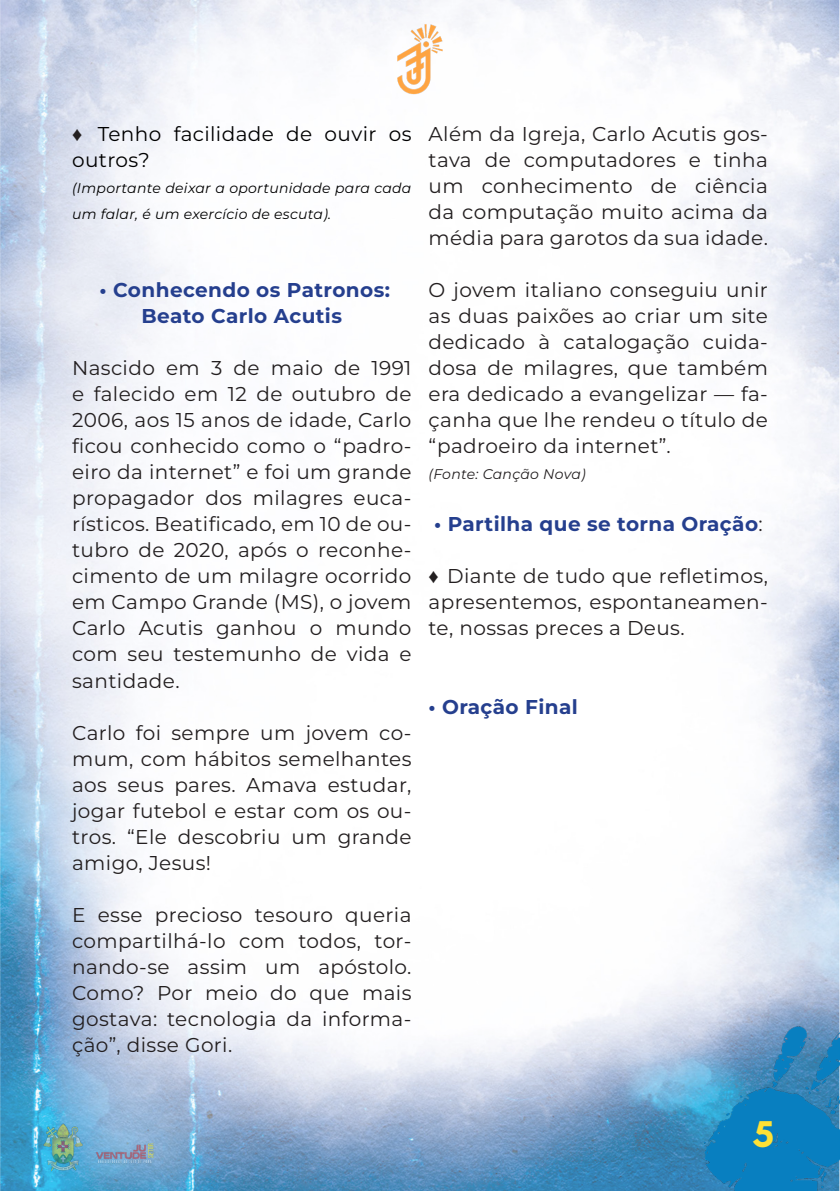
<style>
.page{position:relative;width:840px;height:1191px;background:#fff}
.page>*{position:absolute;margin:0;border:0;box-sizing:border-box;transform-origin:0 0}
.t1{font:700 38px "Glacial Indifference";color:#ffe135}
.t2{font:20px/26px "Montserrat";letter-spacing:.02em;color:#231f20;text-align:justify}
.t3{font:700 20px/26px "Montserrat";letter-spacing:.02em;color:#253f8e;text-align:center}
.t4{font:20px/26px "Montserrat";letter-spacing:.02em;color:#000}
.t5{font:italic 14px/26px "Montserrat";letter-spacing:.02em;color:#000}
.t6{font:italic 14px "Montserrat";letter-spacing:.015em;color:#231f20}
.s1{font-family:"Arial";font-weight:900;color:#231f20}
.s2{font-weight:400;color:#231f20}
.s3{font-family:"Arial";font-weight:900}
</style>
<div class="page">
<img style="left:0;top:0;width:839px;height:1191px">
<img style="left:704px;top:1023px;width:135px;height:168px">
<img style="left:383px;top:23px;width:73px;height:73px">
<img style="left:33px;top:1119px;width:130px;height:57px">
<p class="t4" style="left:72px;top:121px;width:341px"><span class="s1">♦</span> Tenho facilidade de ouvir os outros?</p>
<p class="t5" style="left:72px;top:175px;width:341px">(Importante deixar a oportunidade para cada um falar, é um exercício de escuta).</p>
<p class="t3" style="left:99px;top:277px;width:292px">• Conhecendo os Patronos:<br>Beato Carlo Acutis</p>
<p class="t2" style="left:72px;top:355px;width:341px">Nascido em 3 de maio de 1991 e falecido em 12 de outubro de 2006, aos 15 anos de idade, Carlo ficou conhecido como o “padro&shy;eiro da internet” e foi um grande propagador dos milagres euca&shy;rísticos. Beatificado, em 10 de ou&shy;tubro de 2020, após o reconhe&shy;cimento de um milagre ocorrido em Campo Grande (MS), o jovem Carlo Acutis ganhou o mundo com seu testemunho de vida e santidade.</p>
<p class="t2" style="left:72px;top:719px;width:341px">Carlo foi sempre um jovem co&shy;mum, com hábitos semelhantes aos seus pares. Amava estudar, jogar futebol e estar com os ou&shy;tros. “Ele descobriu um grande amigo, Jesus!</p>
<p class="t2" style="left:72px;top:901px;width:341px">E esse precioso tesouro queria compartilhá-lo com todos, tor&shy;nando-se assim um apóstolo.<br>Como? Por meio do que mais gostava: tecnologia da informa&shy;ção”, disse Gori.</p>
<p class="t2" style="left:428px;top:121px;width:341px">Além da Igreja, Carlo Acutis gos&shy;tava de computadores e tinha um conhecimento de ciência da computação muito acima da média para garotos da sua idade.</p>
<p class="t2" style="left:428px;top:277px;width:341px">O jovem italiano conseguiu unir as duas paixões ao criar um site dedicado à catalogação cuida&shy;dosa de milagres, que também era dedicado a evangelizar — fa&shy;çanha que lhe rendeu o título de “padroeiro da internet”.</p>
<p class="t6" style="left:428px;top:465px;width:159px">(Fonte: Canção Nova)</p>
<p class="t3" style="left:434px;top:511px;width:330px">• Partilha que se torna Oração<span class="s2">:</span></p>
<p class="t2" style="left:428px;top:563px;width:341px"><span class="s3">♦</span> Diante de tudo que refletimos, apresentemos, espontaneamen&shy;te, nossas preces a Deus.</p>
<p class="t3" style="left:428px;top:693px;width:151px">• Oração Final</p>
<p class="t1" style="left:753px;top:1111px;width:22px">5</p>
</div>
